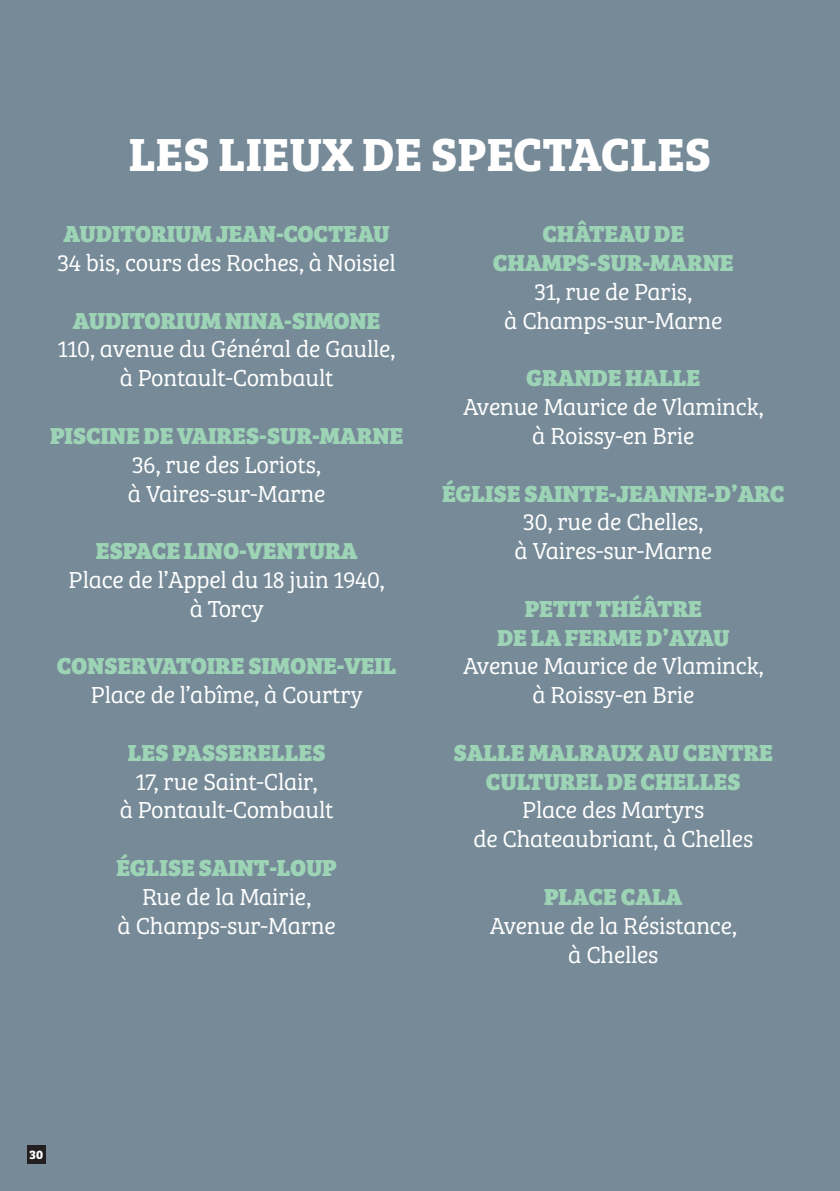
<style>
.page{position:relative;width:840px;height:1191px;background:#fff}
.page>*{position:absolute;margin:0;border:0;box-sizing:border-box;transform-origin:0 0}
.t1{font:700 48px "Bree Serif";color:#fff}
.t2{font:24px/28.8px "Bree Serif Lt";letter-spacing:-.01em;color:#fff;text-align:center}
.t3{font:24px/28.8px "Bree Serif Eb";letter-spacing:-.01em;color:#9dd4b5;text-align:center}
.t4{font:700 12.8px "Bree Serif";color:#fff}
</style>
<div class="page">
<div style="left:0;top:0;width:839px;height:1191px;background:#768a98"></div>
<div style="left:27px;top:1145px;width:18px;height:18px;background:#231f20"></div>
<h1 class="t1" style="left:129px;top:117px;width:583px">LES LIEUX DE SPECTACLES</h1>
<p class="t3" style="left:64px;top:218px;width:327px">AUDITORIUM JEAN-COCTEAU</p>
<p class="t2" style="left:57px;top:247px;width:339px">34 bis, cours des Roches, à Noisiel</p>
<p class="t3" style="left:73px;top:304px;width:309px">AUDITORIUM NINA-SIMONE</p>
<p class="t2" style="left:58px;top:334px;width:339px">110, avenue du Général de Gaulle, à Pontault-Combault</p>
<p class="t3" style="left:50px;top:419px;width:354px">PISCINE DE VAIRES-SUR-MARNE</p>
<p class="t2" style="left:128px;top:449px;width:199px;text-align:left">36, rue des Loriots, à Vaires-sur-Marne</p>
<p class="t3" style="left:96px;top:534px;width:263px">ESPACE LINO-VENTURA</p>
<p class="t2" style="left:69px;top:564px;width:317px">Place de l’Appel du 18 juin 1940, à Torcy</p>
<p class="t3" style="left:57px;top:650px;width:341px">CONSERVATOIRE SIMONE-VEIL</p>
<p class="t2" style="left:91px;top:679px;width:273px">Place de l’abîme, à Courtry</p>
<p class="t3" style="left:128px;top:736px;width:199px">LES PASSERELLES</p>
<p class="t2" style="left:120px;top:766px;width:215px">17, rue Saint-Clair,<br>à Pontault-Combault</p>
<p class="t3" style="left:116px;top:851px;width:222px">ÉGLISE SAINT-LOUP</p>
<p class="t2" style="left:118px;top:881px;width:219px">Rue de la Mairie,<br>à Champs-sur-Marne</p>
<p class="t3" style="left:492px;top:218px;width:242px">CHÂTEAU DE<br>CHAMPS-SUR-MARNE</p>
<p class="t2" style="left:504px;top:276px;width:219px">31, rue de Paris,<br>à Champs-sur-Marne</p>
<p class="t3" style="left:526px;top:362px;width:176px">GRANDE HALLE</p>
<p class="t2" style="left:463px;top:391px;width:302px">Avenue Maurice de Vlaminck, à Roissy-en Brie</p>
<p class="t3" style="left:442px;top:477px;width:343px">ÉGLISE SAINTE-JEANNE-D’ARC</p>
<p class="t2" style="left:514px;top:506px;width:199px">30, rue de Chelles, à Vaires-sur-Marne</p>
<p class="t3" style="left:496px;top:592px;width:234px">PETIT THÉÂTRE<br>DE LA FERME D’AYAU</p>
<p class="t2" style="left:463px;top:650px;width:302px">Avenue Maurice de Vlaminck, à Roissy-en Brie</p>
<p class="t3" style="left:453px;top:736px;width:321px">SALLE MALRAUX AU CENTRE<br>CULTUREL DE CHELLES</p>
<p class="t2" style="left:473px;top:794px;width:281px">Place des Martyrs<br>de Chateaubriant, à Chelles</p>
<p class="t3" style="left:544px;top:880px;width:140px">PLACE CALA</p>
<p class="t2" style="left:489px;top:910px;width:248px">Avenue de la Résistance, à Chelles</p>
<p class="t4" style="left:30px;top:1144px;width:15px">30</p>
</div>
